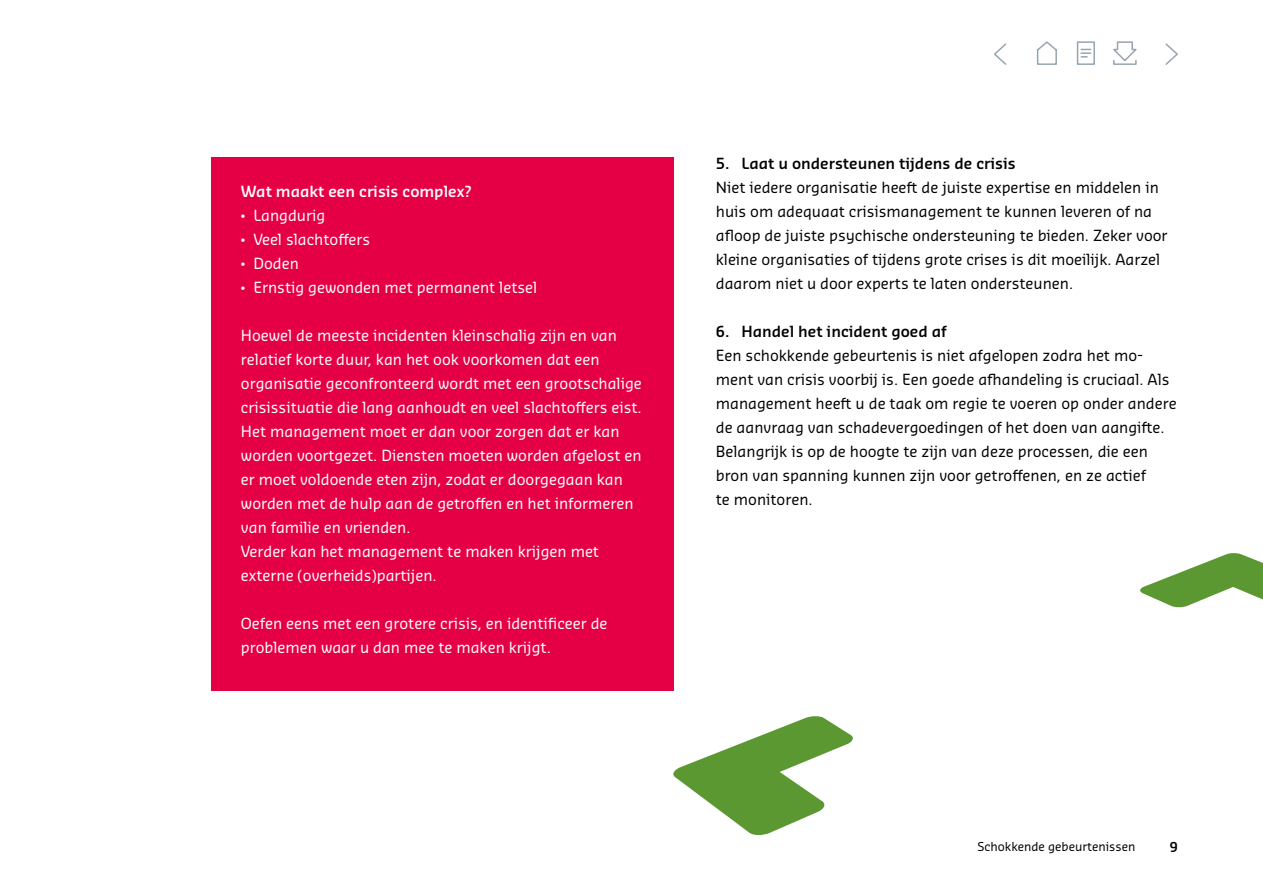
<style>
.page{position:relative;width:1263px;height:893px;background:#fff}
.page>*{position:absolute;margin:0;border:0;box-sizing:border-box;transform-origin:0 0}
.t1{font:15px/24px "Sansa Pro";color:#fff}
.t2{font:15px/24px "Sansa Pro";color:#000}
.t3{font:600 15px "Sansa Pro";color:#000}
.t4{font:600 15px "Sansa Pro";color:#fff}
.t5{font:600 13.5px "Sansa Pro";color:#000}
.t6{font:12px "Sansa Pro";color:#000}
.s1{font-size:9px}
</style>
<div class="page">
<svg style="left:673px;top:716px;width:180px;height:119px"></svg>
<svg style="left:1140px;top:553px;width:123px;height:55px"></svg>
<div style="left:211px;top:157px;width:462px;height:534px;background:#e50046"></div>
<svg style="left:1165px;top:43px;width:13px;height:22px"></svg>
<svg style="left:994px;top:43px;width:13px;height:22px"></svg>
<svg style="left:1076px;top:41px;width:19px;height:24px"></svg>
<svg style="left:1036px;top:41px;width:21px;height:24px"></svg>
<svg style="left:1113px;top:41px;width:24px;height:24px"></svg>
<p class="t4" style="left:241px;top:181px;width:232px">Wat maakt een crisis complex?</p>
<p class="t1" style="left:241px;top:203px;width:86px"><span class="s1">•</span> Langdurig</p>
<p class="t1" style="left:241px;top:227px;width:131px"><span class="s1">•</span> Veel slachtoffers</p>
<p class="t1" style="left:241px;top:251px;width:59px"><span class="s1">•</span> Doden</p>
<p class="t1" style="left:241px;top:275px;width:298px"><span class="s1">•</span> Ernstig gewonden met permanent letsel</p>
<p class="t1" style="left:241px;top:323px;width:402px">Hoewel de meeste incidenten kleinschalig zijn en van relatief korte duur, kan het ook voorkomen dat een organisatie geconfronteerd wordt met een grootschalige crisissituatie die lang aanhoudt en veel slachtoffers eist.<br>Het management moet er dan voor zorgen dat er kan worden voortgezet. Diensten moeten worden afgelost en er moet voldoende eten zijn, zodat er doorgegaan kan worden met de hulp aan de getroffen en het informeren van familie en vrienden.<br>Verder kan het management te maken krijgen met externe (overheids)partijen.</p>
<p class="t1" style="left:241px;top:611px;width:368px">Oefen eens met een grotere crisis, en identificeer de problemen waar u dan mee te maken krijgt.</p>
<p class="t3" style="left:716px;top:154px;width:301px">5. Laat u ondersteunen tijdens de crisis</p>
<p class="t2" style="left:716px;top:175px;width:453px">Niet iedere organisatie heeft de juiste expertise en middelen in huis om adequaat crisismanagement te kunnen leveren of na afloop de juiste psychische ondersteuning te bieden. Zeker voor kleine organisaties of tijdens grote crises is dit moeilijk. Aarzel daarom niet u door experts te laten ondersteunen.</p>
<p class="t3" style="left:716px;top:322px;width:232px">6. Handel het incident goed af</p>
<p class="t2" style="left:716px;top:343px;width:462px">Een schokkende gebeurtenis is niet afgelopen zodra het mo&shy;ment van crisis voorbij is. Een goede afhandeling is cruciaal. Als management heeft u de taak om regie te voeren op onder andere de aanvraag van schadevergoedingen of het doen van aangifte.<br>Belangrijk is op de hoogte te zijn van deze processen, die een bron van spanning kunnen zijn voor getroffenen, en ze actief<br>te monitoren.</p>
<p class="t6" style="left:977px;top:839px;width:159px">Schokkende gebeurtenissen</p>
<p class="t5" style="left:1169px;top:838px;width:10px">9</p>
</div>
